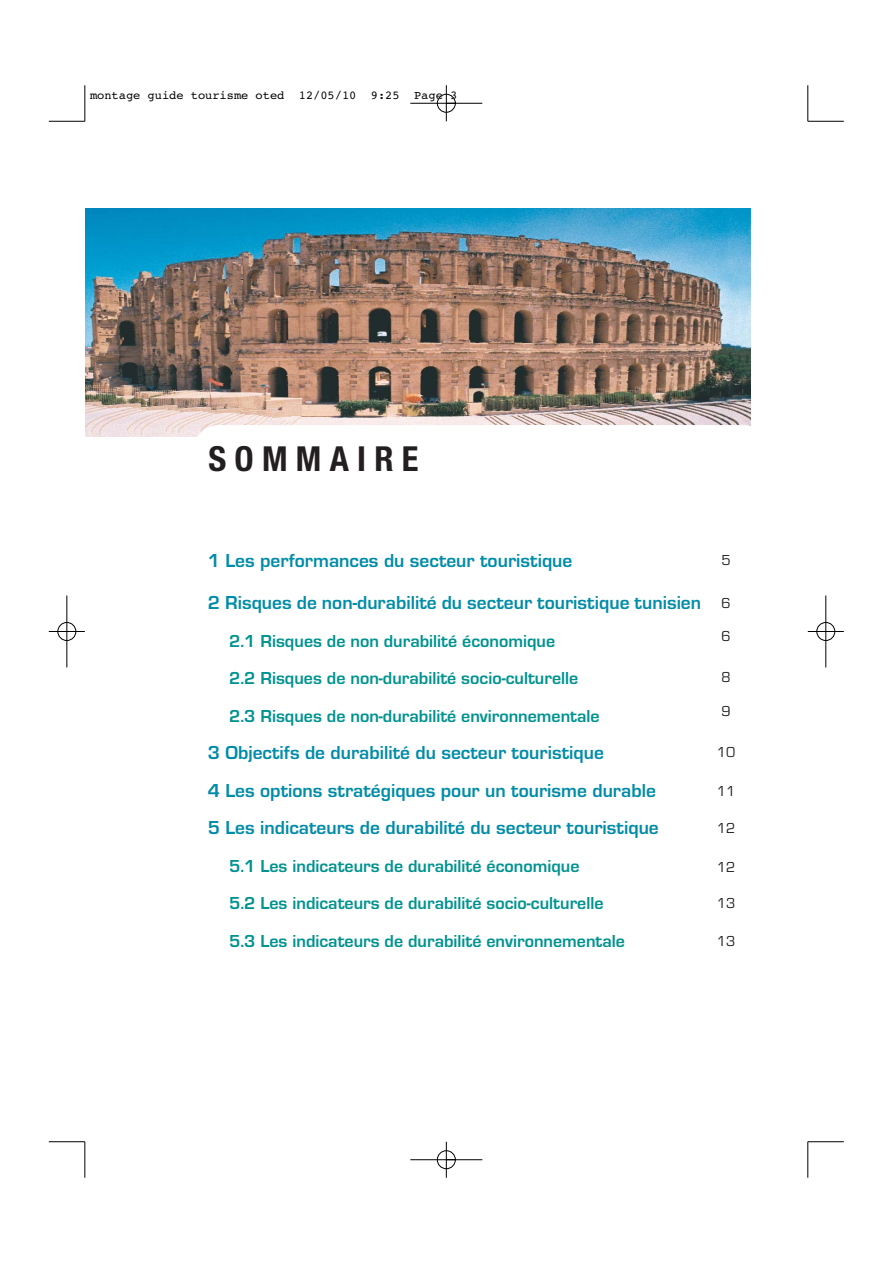
<style>
.page{position:relative;width:893px;height:1263px;background:#fff}
.page>*{position:absolute;margin:0;border:0;box-sizing:border-box;transform-origin:0 0}
.t1{font:700 condensed 34.5px "Helvetica Neue";letter-spacing:.24em;color:#231f20}
.t2{font:700 19.5px/37.5px "Eurostile";color:#008ca8}
.t3{font:700 18px/37.5px "Eurostile";color:#009390}
.t4{font:15px "Eurostile";color:#231f20}
.t5{font:12px "Courier";color:#000}
</style>
<div class="page">
<img style="left:85px;top:209px;width:665px;height:228px">
<div style="left:192px;top:425px;width:578px;height:246px;background:#fff;border-radius:27px"></div>
<hr style="left:85px;top:85px;width:1px;height:36px;background:#000">
<hr style="left:49px;top:121px;width:36px;height:1px;background:#000">
<hr style="left:807px;top:85px;width:1px;height:36px;background:#000">
<hr style="left:808px;top:121px;width:36px;height:1px;background:#000">
<hr style="left:85px;top:1142px;width:1px;height:36px;background:#000">
<hr style="left:49px;top:1141px;width:36px;height:1px;background:#000">
<hr style="left:807px;top:1142px;width:1px;height:36px;background:#000">
<hr style="left:808px;top:1141px;width:36px;height:1px;background:#000">
<div style="left:437px;top:94px;width:19px;height:19px;border:1px solid #fff;border-radius:50%"></div>
<div style="left:437px;top:1150px;width:19px;height:19px;border:1px solid #fff;border-radius:50%"></div>
<div style="left:57px;top:622px;width:19px;height:19px;border:1px solid #fff;border-radius:50%"></div>
<hr style="left:410px;top:103px;width:72px;height:1px;background:#000">
<hr style="left:410px;top:1159px;width:72px;height:1px;background:#000">
<hr style="left:67px;top:596px;width:1px;height:72px;background:#000">
<hr style="left:825px;top:596px;width:1px;height:72px;background:#000">
<hr style="left:446px;top:85px;width:1px;height:36px;background:#000">
<hr style="left:446px;top:1142px;width:1px;height:36px;background:#000">
<hr style="left:49px;top:631px;width:36px;height:1px;background:#000">
<hr style="left:808px;top:631px;width:36px;height:1px;background:#000">
<div style="left:437px;top:94px;width:18px;height:18px;border:1px solid #000;border-radius:50%"></div>
<div style="left:437px;top:1151px;width:18px;height:18px;border:1px solid #000;border-radius:50%"></div>
<div style="left:58px;top:622px;width:18px;height:19px;border:1px solid #000;border-radius:50%"></div>
<div style="left:816px;top:622px;width:19px;height:19px;border:1px solid #000;border-radius:50%"></div>
<p class="t5" style="left:90px;top:91px;width:369px">montage guide tourisme oted 12/05/10 9:25 Page 3</p>
<h1 class="t1" style="left:208px;top:446px;width:211px">SOMMAIRE</h1>
<p class="t2" style="left:208px;top:542px;width:495px;line-height:41.7px">1 Les performances du secteur touristique<br>2 Risques de non-durabilité du secteur touristique tunisien</p>
<p class="t3" style="left:229px;top:624px;width:372px">2.1 Risques de non durabilité économique<br>2.2 Risques de non-durabilité socio-culturelle<br>2.3 Risques de non-durabilité environnementale</p>
<p class="t2" style="left:208px;top:736px;width:452px">3 Objectifs de durabilité du secteur touristique<br>4 Les options stratégiques pour un tourisme durable<br>5 Les indicateurs de durabilité du secteur touristique</p>
<p class="t3" style="left:229px;top:849px;width:397px">5.1 Les indicateurs de durabilité économique<br>5.2 Les indicateurs de durabilité socio-culturelle<br>5.3 Les indicateurs de durabilité environnementale</p>
<p class="t4" style="left:721px;top:555px;width:11px">5</p>
<p class="t4" style="left:721px;top:598px;width:11px">6</p>
<p class="t4" style="left:721px;top:631px;width:11px">6</p>
<p class="t4" style="left:721px;top:672px;width:11px">8</p>
<p class="t4" style="left:721px;top:706px;width:11px">9</p>
<p class="t4" style="left:717px;top:747px;width:20px">10</p>
<p class="t4" style="left:717px;top:786px;width:20px">11</p>
<p class="t4" style="left:717px;top:823px;width:20px">12</p>
<p class="t4" style="left:717px;top:862px;width:20px">12</p>
<p class="t4" style="left:717px;top:898px;width:20px">13</p>
<p class="t4" style="left:717px;top:936px;width:20px">13</p>
</div>
